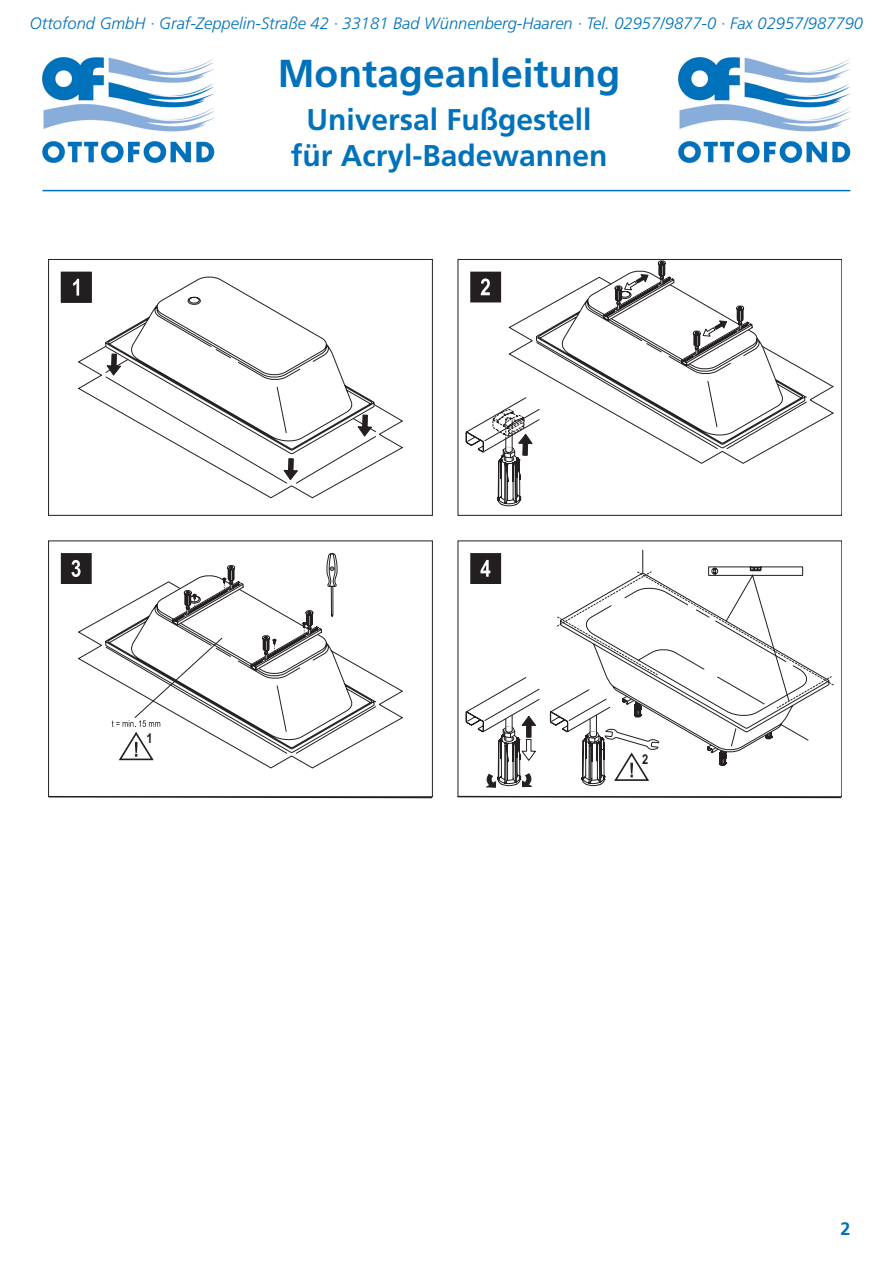
<style>
.page{position:relative;width:893px;height:1263px;background:#fff}
.page>*{position:absolute;margin:0;border:0;box-sizing:border-box;transform-origin:0 0}
.t1{font:700 39px "Frutiger";color:#0072bc}
.t2{font:700 30px/36px "Frutiger";color:#0072bc;text-align:center}
.t3{font:700 18px "Frutiger";color:#0072bc}
.t4{font:italic 300 16.5px "Frutiger";color:#0072bc}
.t5{font:700 13.5px "Arial Narrow";color:#231f20}
</style>
<div class="page">
<img style="left:43px;top:57px;width:171px;height:105px">
<img style="left:678px;top:57px;width:172px;height:105px">
<hr style="left:43px;top:190px;width:807px;height:1px;background:#0072bc">
<div style="left:471px;top:272px;width:30px;height:30px;background:#231f20"></div>
<svg style="left:48px;top:259px;width:385px;height:509px"></svg>
<div style="left:61px;top:272px;width:30px;height:30px;background:#231f20"></div>
<svg style="left:73px;top:278px;width:6px;height:18px"></svg>
<svg style="left:458px;top:277px;width:384px;height:518px"></svg>
<div style="left:471px;top:554px;width:30px;height:29px;background:#231f20"></div>
<div style="left:471px;top:553px;width:30px;height:31px;border:1px solid #231f20"></div>
<svg style="left:480px;top:560px;width:10px;height:17px"></svg>
<svg style="left:172px;top:565px;width:71px;height:60px"></svg>
<svg style="left:251px;top:553px;width:86px;height:117px"></svg>
<svg style="left:78px;top:346px;width:325px;height:152px"></svg>
<svg style="left:283px;top:458px;width:15px;height:22px"></svg>
<svg style="left:105px;top:276px;width:270px;height:178px"></svg>
<svg style="left:536px;top:259px;width:269px;height:189px"></svg>
<svg style="left:603px;top:260px;width:71px;height:61px"></svg>
<svg style="left:681px;top:305px;width:71px;height:61px"></svg>
<svg style="left:466px;top:397px;width:74px;height:109px"></svg>
<svg style="left:466px;top:677px;width:74px;height:110px"></svg>
<svg style="left:550px;top:549px;width:284px;height:237px"></svg>
<svg style="left:112px;top:637px;width:111px;height:124px"></svg>
<svg style="left:48px;top:795px;width:385px;height:4px"></svg>
<svg style="left:457px;top:795px;width:385px;height:4px"></svg>
<p class="t4" style="left:30px;top:14px;width:834px">Ottofond GmbH · Graf-Zeppelin-Straße 42 · 33181 Bad Wünnenberg-Haaren · Tel. 02957/9877-0 · Fax 02957/987790</p>
<h1 class="t1" style="left:278px;top:50px;width:344px">Montageanleitung</h1>
<h2 class="t2" style="left:291px;top:102px;width:318px">Universal Fußgestell für Acryl-Badewannen</h2>
<p class="t5" style="left:147px;top:730px;width:8px">1</p>
<p class="t5" style="left:642px;top:751px;width:8px">2</p>
<p class="t3" style="left:840px;top:1218px;width:12px">2</p>
</div>
